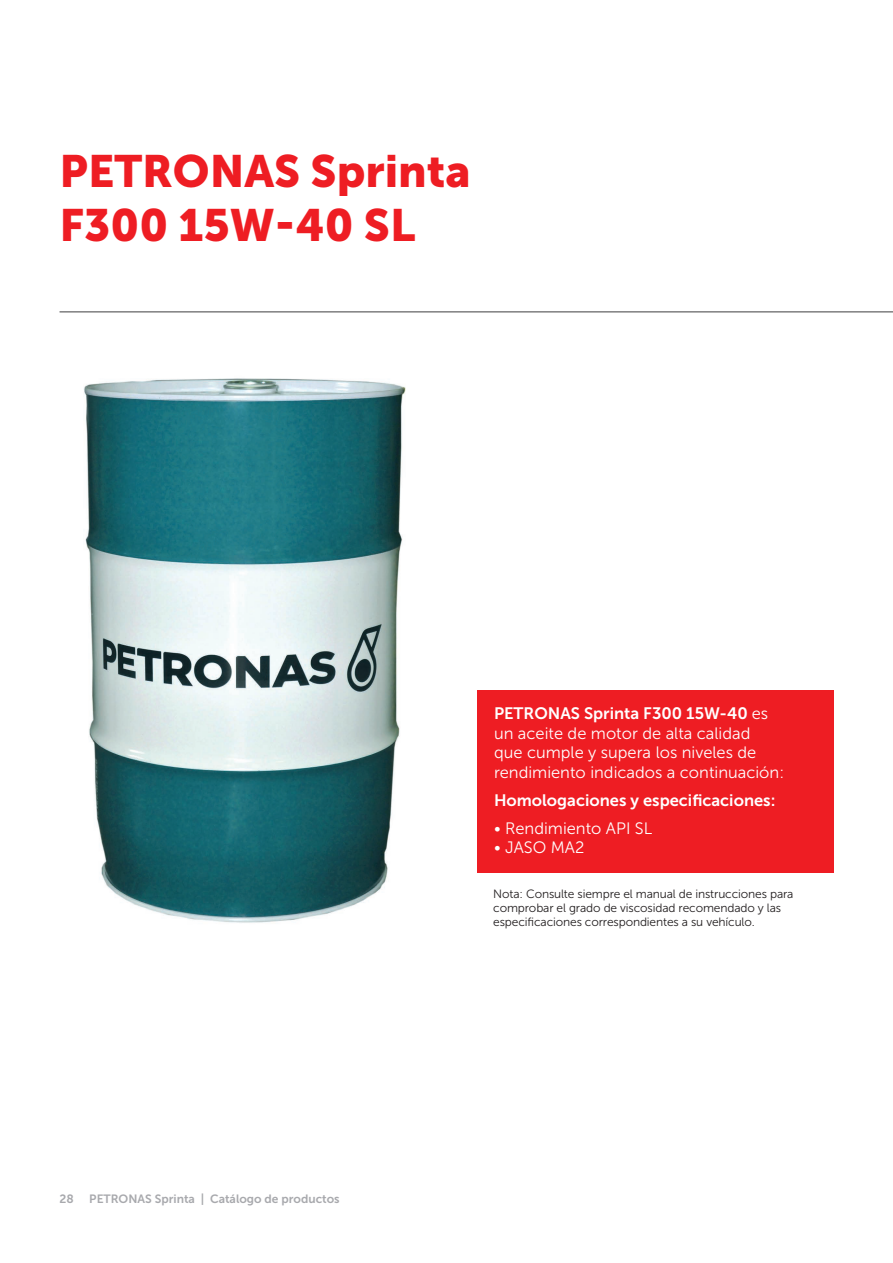
<style>
.page{position:relative;width:893px;height:1263px;background:#fff}
.page>*{position:absolute;margin:0;border:0;box-sizing:border-box;transform-origin:0 0}
.t1{font:45px/54px "Museo Sans 900";color:#ee1d23}
.t2{font:16.5px/19.5px "Museo Sans 300";color:#fff}
.t3{font:16.5px "Museo Sans 700";color:#fff}
.t4{font:12px/14.4px "Museo Sans 300";letter-spacing:-.01em;color:#231f20}
.t5{font:12px "Museo Sans 700";color:#a8a9ad}
.s1{font-family:"Museo Sans 300"}
</style>
<div class="page">
<hr style="left:60px;top:311px;width:833px;height:1px;background:#3e3e3f">
<div style="left:477px;top:690px;width:356px;height:183px;background:#ee1d23"></div>
<img style="left:84px;top:378px;width:322px;height:545px">
<h1 class="t1" style="left:60px;top:144px;width:413px">PETRONAS Sprinta<br>F300 15W-40 SL</h1>
<p class="t5" style="left:60px;top:1192px;width:16px">28</p>
<p class="t5" style="left:89px;top:1192px;width:252px">PETRONAS Sprinta | Catálogo de productos</p>
<h2 class="t3" style="left:494px;top:704px;width:276px">PETRONAS Sprinta F300 15W-40 <span class="s1">es</span></h2>
<h2 class="t2" style="left:494px;top:723px;width:292px">un aceite de motor de alta calidad<br>que cumple y supera los niveles de rendimiento indicados a continuación:</h2>
<h2 class="t3" style="left:494px;top:791px;width:283px">Homologaciones y especificaciones:</h2>
<h2 class="t2" style="left:494px;top:818px;width:160px">• Rendimiento API SL</h2>
<h2 class="t2" style="left:494px;top:838px;width:92px">• JASO MA2</h2>
<p class="t4" style="left:493px;top:886px;width:302px">Nota: Consulte siempre el manual de instrucciones para comprobar el grado de viscosidad recomendado y las especificaciones correspondientes a su vehículo.</p>
</div>
